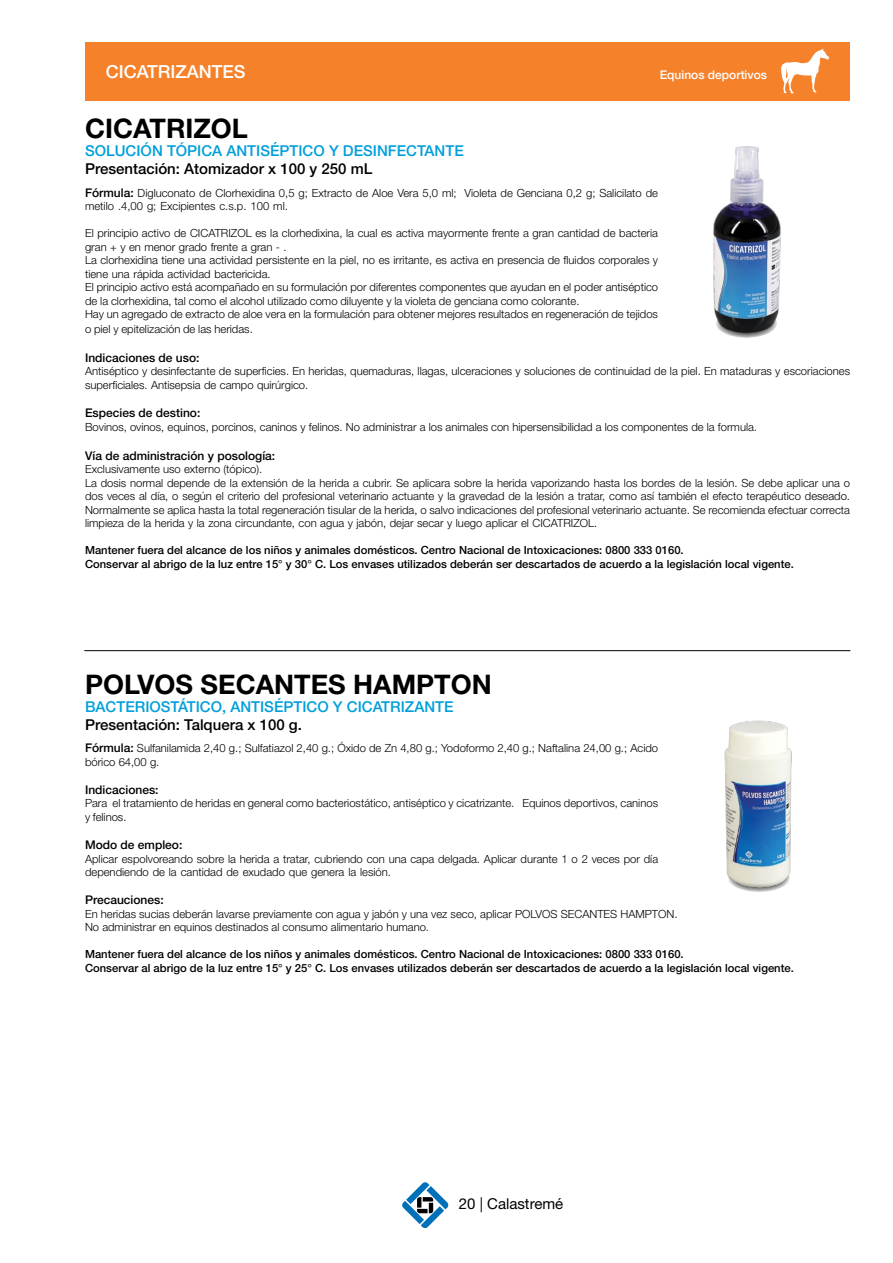
<style>
.page{position:relative;width:893px;height:1263px;background:#fff}
.page>*{position:absolute;margin:0;border:0;box-sizing:border-box;transform-origin:0 0}
.t1{font:700 27px "Helvetica Neue LT Std";color:#000}
.t2{font:500 18px "Helvetica Neue LT Std";color:#fff}
.t3{font:500 15px "Helvetica Neue LT Std";color:#009fdb}
.t4{font:500 15px "Helvetica Neue LT Std";color:#000}
.t5{font:15px "Helvetica Neue LT Std";color:#000}
.t6{font:500 12px "Helvetica Neue LT Std";color:#000}
.t7{font:500 12px "Helvetica Neue LT Std";color:#fff}
.t8{font:300 11.25px/13.5px "Helvetica Neue LT Std";color:#000}
.t9{font:500 11.25px/13.5px "Helvetica Neue LT Std";color:#000}
.s1{font-weight:500;font-size:12px}
</style>
<div class="page">
<svg style="left:402px;top:1182px;width:47px;height:46px"></svg>
<hr style="left:85px;top:650px;width:765px;height:1px;background:#000">
<svg style="left:716px;top:309px;width:61px;height:29px"></svg>
<img style="left:713px;top:146px;width:68px;height:191px">
<img style="left:724px;top:720px;width:68px;height:172px">
<div style="left:85px;top:43px;width:765px;height:58px;background:#f5822b"></div>
<svg style="left:781px;top:48px;width:48px;height:46px"></svg>
<h2 class="t2" style="left:106px;top:61px;width:141px">CICATRIZANTES</h2>
<p class="t7" style="left:660px;top:67px;width:109px">Equinos deportivos</p>
<h1 class="t1" style="left:85px;top:112px;width:164px">CICATRIZOL</h1>
<h3 class="t3" style="left:85px;top:142px;width:380px">SOLUCIÓN TÓPICA ANTISÉPTICO Y DESINFECTANTE</h3>
<h3 class="t4" style="left:85px;top:160px;width:289px">Presentación: Atomizador x 100 y 250 mL</h3>
<p class="t8" style="left:85px;top:186px;width:575px"><span class="s1">Fórmula:</span> Digluconato de Clorhexidina 0,5 g; Extracto de Aloe Vera 5,0 ml; Violeta de Genciana 0,2 g; Salicilato de metilo .4,00 g; Excipientes c.s.p. 100 ml.</p>
<p class="t8" style="left:85px;top:226px;width:575px">El principio activo de CICATRIZOL es la clorhedixina, la cual es activa mayormente frente a gran cantidad de bacteria gran + y en menor grado frente a gran - .<br>La clorhexidina tiene una actividad persistente en la piel, no es irritante, es activa en presencia de fluidos corporales y tiene una rápida actividad bactericida.<br>El principio activo está acompañado en su formulación por diferentes componentes que ayudan en el poder antiséptico de la clorhexidina, tal como el alcohol utilizado como diluyente y la violeta de genciana como colorante.<br>Hay un agregado de extracto de aloe vera en la formulación para obtener mejores resultados en regeneración de tejidos o piel y epitelización de las heridas.</p>
<p class="t6" style="left:85px;top:350px;width:116px">Indicaciones de uso:</p>
<p class="t8" style="left:85px;top:364px;width:767px">Antiséptico y desinfectante de superficies. En heridas, quemaduras, llagas, ulceraciones y soluciones de continuidad de la piel. En mataduras y escoriaciones superficiales. Antisepsia de campo quirúrgico.</p>
<p class="t6" style="left:85px;top:406px;width:117px">Especies de destino:</p>
<p class="t8" style="left:85px;top:420px;width:674px">Bovinos, ovinos, equinos, porcinos, caninos y felinos. No administrar a los animales con hipersensibilidad a los componentes de la formula.</p>
<p class="t6" style="left:85px;top:448px;width:192px">Vía de administración y posología:</p>
<p class="t8" style="left:85px;top:462px;width:767px">Exclusivamente uso externo (tópico).<br>La dosis normal depende de la extensión de la herida a cubrir. Se aplicara sobre la herida vaporizando hasta los bordes de la lesión. Se debe aplicar una o dos veces al día, o según el criterio del profesional veterinario actuante y la gravedad de la lesión a tratar, como así también el efecto terapéutico deseado.<br>Normalmente se aplica hasta la total regeneración tisular de la herida, o salvo indicaciones del profesional veterinario actuante. Se recomienda efectuar correcta limpieza de la herida y la zona circundante, con agua y jabón, dejar secar y luego aplicar el CICATRIZOL.</p>
<p class="t9" style="left:85px;top:543px;width:710px">Mantener fuera del alcance de los niños y animales domésticos. Centro Nacional de Intoxicaciones: 0800 333 0160.<br>Conservar al abrigo de la luz entre 15° y 30° C. Los envases utilizados deberán ser descartados de acuerdo a la legislación local vigente.</p>
<h1 class="t1" style="left:85px;top:667px;width:408px">POLVOS SECANTES HAMPTON</h1>
<h3 class="t3" style="left:85px;top:697px;width:370px">BACTERIOSTÁTICO, ANTISÉPTICO Y CICATRIZANTE</h3>
<h3 class="t4" style="left:85px;top:715px;width:218px">Presentación: Talquera x 100 g.</h3>
<p class="t8" style="left:85px;top:741px;width:575px"><span class="s1">Fórmula:</span> Sulfanilamida 2,40 g.; Sulfatiazol 2,40 g.; Óxido de Zn 4,80 g.; Yodoformo 2,40 g.; Naftalina 24,00 g.; Acido bórico 64,00 g.</p>
<p class="t6" style="left:85px;top:782px;width:75px">Indicaciones:</p>
<p class="t8" style="left:85px;top:796px;width:574px">Para el tratamiento de heridas en general como bacteriostático, antiséptico y cicatrizante. Equinos deportivos, caninos y felinos.</p>
<p class="t6" style="left:85px;top:838px;width:99px">Modo de empleo:</p>
<p class="t8" style="left:85px;top:852px;width:575px">Aplicar espolvoreando sobre la herida a tratar, cubriendo con una capa delgada. Aplicar durante 1 o 2 veces por día dependiendo de la cantidad de exudado que genera la lesión.</p>
<p class="t6" style="left:85px;top:893px;width:80px">Precauciones:</p>
<p class="t8" style="left:85px;top:907px;width:594px">En heridas sucias deberán lavarse previamente con agua y jabón y una vez seco, aplicar POLVOS SECANTES HAMPTON.<br>No administrar en equinos destinados al consumo alimentario humano.</p>
<p class="t9" style="left:85px;top:947px;width:710px">Mantener fuera del alcance de los niños y animales domésticos. Centro Nacional de Intoxicaciones: 0800 333 0160.<br>Conservar al abrigo de la luz entre 15° y 25° C. Los envases utilizados deberán ser descartados de acuerdo a la legislación local vigente.</p>
<h3 class="t5" style="left:459px;top:1194px;width:106px">20 | Calastremé</h3>
</div>
